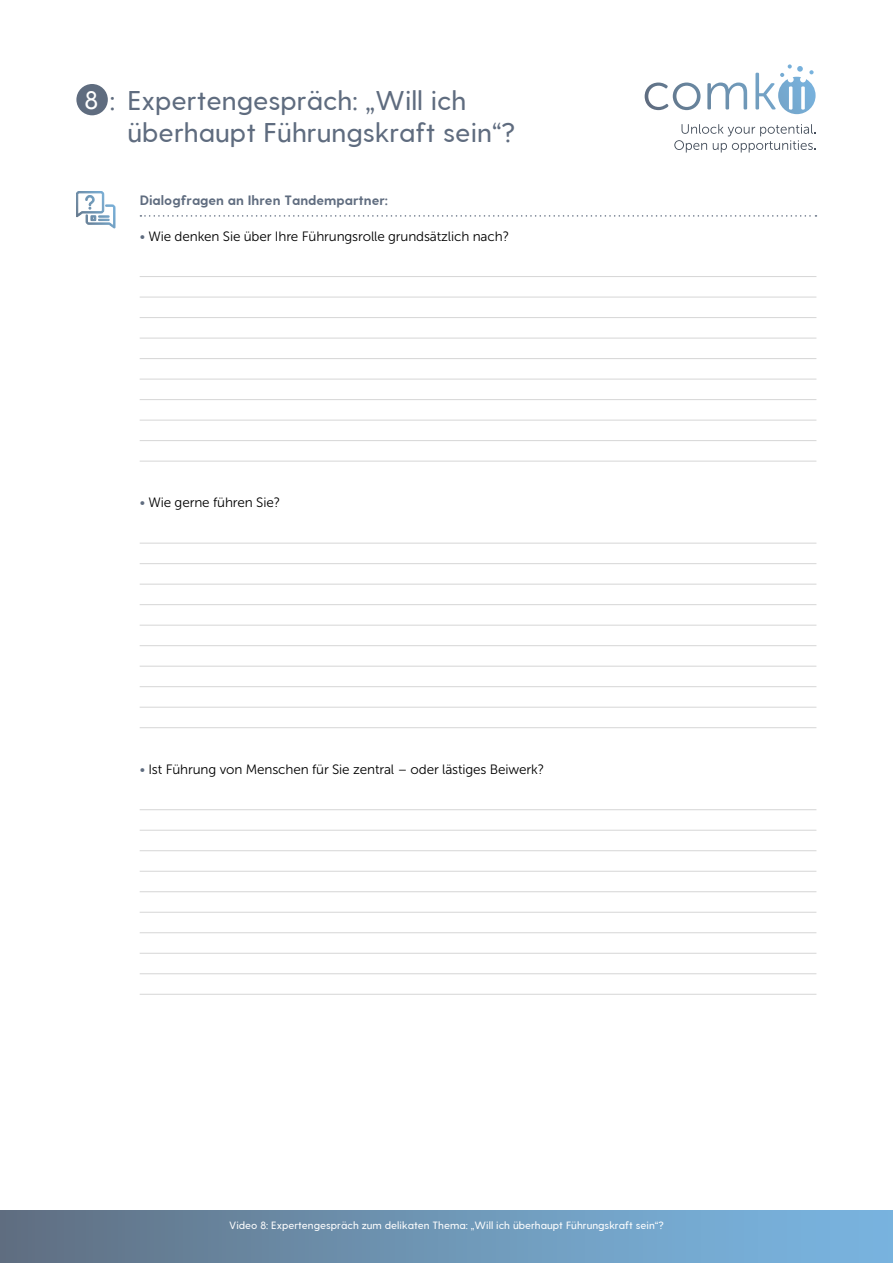
<style>
.page{position:relative;width:893px;height:1263px;background:#fff}
.page>*{position:absolute;margin:0;border:0;box-sizing:border-box;transform-origin:0 0}
.t1{font:27px/32.4px "greycliff cf medium";color:#5f6c7f}
.t2{font:13.5px "Museo Sans 300";letter-spacing:-.01em;color:#000}
.t3{font:13.5px "greycliff cf bold";color:#5f6c7f}
.t4{font:10.5px "greycliff cf medium";color:#fff}
.s1{font-size:25.35px;color:#fff}
.s2{color:#5f6c7f}
</style>
<div class="page">
<svg style="left:645px;top:64px;width:171px;height:50px"></svg>
<svg style="left:674px;top:124px;width:142px;height:29px"></svg>
<div style="left:76px;top:84px;width:32px;height:31px;background:#5f6c7f;border-radius:50%"></div>
<hr style="left:140px;top:276px;width:676px;height:1px;background:#d6d6d6">
<hr style="left:140px;top:297px;width:676px;height:1px;background:#d6d6d6">
<hr style="left:140px;top:317px;width:676px;height:1px;background:#d6d6d6">
<hr style="left:140px;top:338px;width:676px;height:1px;background:#d6d6d6">
<hr style="left:140px;top:358px;width:676px;height:1px;background:#d6d6d6">
<hr style="left:140px;top:379px;width:676px;height:1px;background:#d6d6d6">
<hr style="left:140px;top:399px;width:676px;height:1px;background:#d6d6d6">
<hr style="left:140px;top:420px;width:676px;height:1px;background:#d6d6d6">
<hr style="left:140px;top:440px;width:676px;height:1px;background:#d6d6d6">
<hr style="left:140px;top:461px;width:676px;height:1px;background:#d6d6d6">
<hr style="left:140px;top:543px;width:676px;height:1px;background:#d6d6d6">
<hr style="left:140px;top:563px;width:676px;height:1px;background:#d6d6d6">
<hr style="left:140px;top:584px;width:676px;height:1px;background:#d6d6d6">
<hr style="left:140px;top:604px;width:676px;height:1px;background:#d6d6d6">
<hr style="left:140px;top:625px;width:676px;height:1px;background:#d6d6d6">
<hr style="left:140px;top:645px;width:676px;height:1px;background:#d6d6d6">
<hr style="left:140px;top:666px;width:676px;height:1px;background:#d6d6d6">
<hr style="left:140px;top:686px;width:676px;height:1px;background:#d6d6d6">
<hr style="left:140px;top:707px;width:676px;height:1px;background:#d6d6d6">
<hr style="left:140px;top:727px;width:676px;height:1px;background:#d6d6d6">
<hr style="left:140px;top:809px;width:676px;height:1px;background:#d6d6d6">
<hr style="left:140px;top:830px;width:676px;height:1px;background:#d6d6d6">
<hr style="left:140px;top:850px;width:676px;height:1px;background:#d6d6d6">
<hr style="left:140px;top:871px;width:676px;height:1px;background:#d6d6d6">
<hr style="left:140px;top:891px;width:676px;height:1px;background:#d6d6d6">
<hr style="left:140px;top:912px;width:676px;height:1px;background:#d6d6d6">
<hr style="left:140px;top:932px;width:676px;height:1px;background:#d6d6d6">
<hr style="left:140px;top:953px;width:676px;height:1px;background:#d6d6d6">
<hr style="left:140px;top:973px;width:676px;height:1px;background:#d6d6d6">
<hr style="left:140px;top:994px;width:676px;height:1px;background:#d6d6d6">
<svg style="left:140px;top:215px;width:676px;height:2px"></svg>
<svg style="left:76px;top:191px;width:39px;height:37px"></svg>
<div style="left:0;top:1210px;width:893px;height:53px;background:linear-gradient(to right,#617183,#7bb9e6)"></div>
<p class="t1" style="left:127px;top:85px;width:389px;text-indent:-43px"><span class="s1">8</span> : Expertengespräch: „Will ich überhaupt Führungskraft sein“?</p>
<p class="t3" style="left:140px;top:192px;width:250px">Dialogfragen an Ihren Tandempartner:</p>
<p class="t2" style="left:140px;top:229px;width:371px"><span class="s2">•</span> Wie denken Sie über Ihre Führungsrolle grundsätzlich nach?</p>
<p class="t2" style="left:140px;top:495px;width:142px"><span class="s2">•</span> Wie gerne führen Sie?</p>
<p class="t2" style="left:140px;top:762px;width:406px"><span class="s2">•</span> Ist Führung von Menschen für Sie zentral – oder lästiges Beiwerk?</p>
<p class="t4" style="left:229px;top:1219px;width:436px">Video 8: Expertengespräch zum delikaten Thema: „Will ich überhaupt Führungskraft sein“?</p>
</div>
